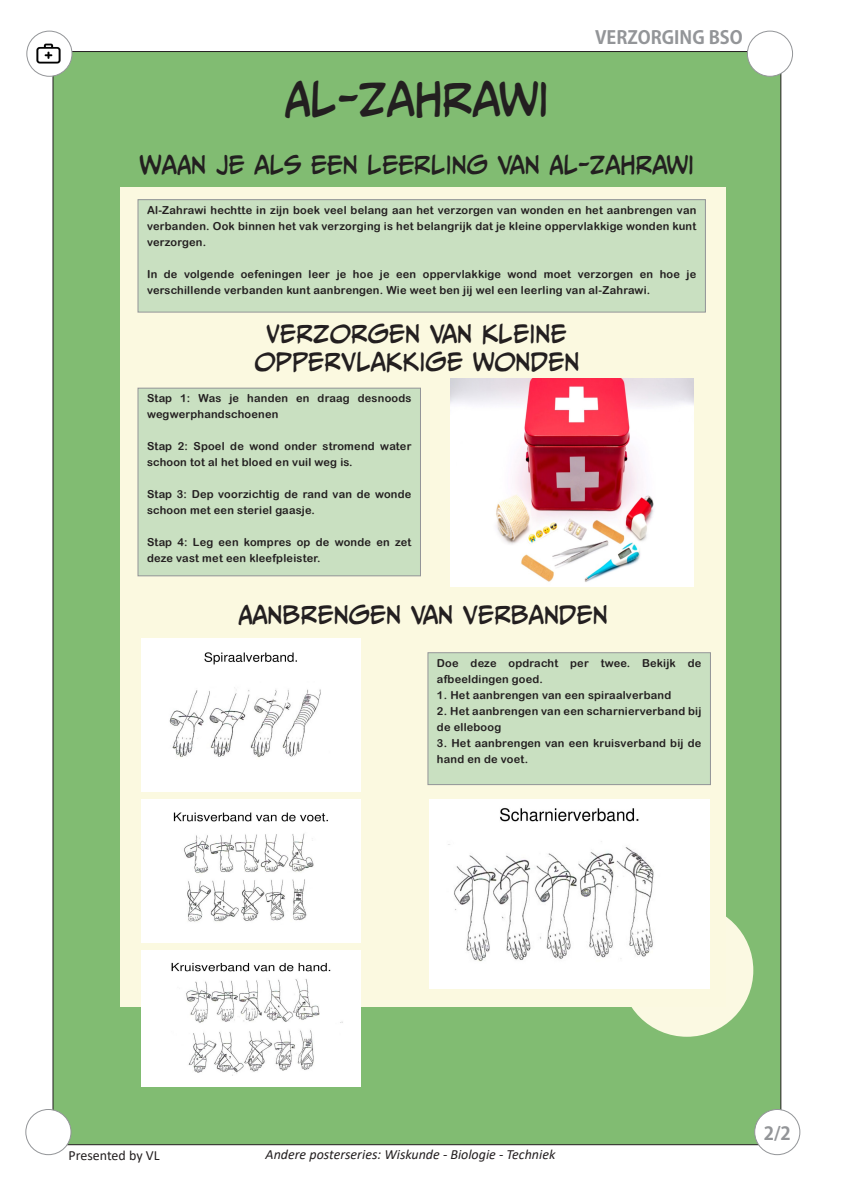
<style>
.page{position:relative;width:842px;height:1191px;background:#fff}
.page>*{position:absolute;margin:0;border:0;box-sizing:border-box;transform-origin:0 0}
.Title_1{font:42px "CC Meanwhile";color:#231f20}
.Body_text_1_-_left_j{font:23px "CC Meanwhile";color:#231f20}
.Body_text_1_-_left_j-2{font:700 18px "Adobe Gothic Std";color:#939598}
.Logo{font:italic 14px "Calibri";color:#231f20}
.Logo-2{font:14px "Calibri";color:#231f20}
.t1{font:11px/16px "Arial Rounded MT Bold";letter-spacing:.02em;color:#231f20}
</style>
<div class="page">
<div style="left:53px;top:52px;width:728px;height:1092px;background:#81bc72;border-radius:12px"></div>
<div style="left:620px;top:904px;width:133px;height:132px;background:#fbf9e2;border-radius:50%"></div>
<div style="left:120px;top:187px;width:606px;height:819px;background:#fbf9e0"></div>
<div style="left:27px;top:31px;width:45px;height:45px;background:#fff;border-radius:50%"></div>
<div style="left:26px;top:31px;width:47px;height:46px;border:1px solid #939598;border-radius:50%"></div>
<div style="left:747px;top:31px;width:45px;height:45px;background:#fff;border-radius:50%"></div>
<div style="left:747px;top:31px;width:46px;height:46px;border:1px solid #939598;border-radius:50%"></div>
<div style="left:755px;top:1109px;width:45px;height:45px;background:#fff;border-radius:50%"></div>
<div style="left:754px;top:1109px;width:46px;height:46px;border:1px solid #939598;border-radius:50%"></div>
<div style="left:26px;top:1109px;width:45px;height:45px;background:#fff;border-radius:50%"></div>
<div style="left:25px;top:1109px;width:47px;height:46px;border:1px solid #939598;border-radius:50%"></div>
<div style="left:138px;top:200px;width:567px;height:112px;background:#c9e0c1"></div>
<div style="left:137px;top:199px;width:569px;height:113px;border:1px solid #939598"></div>
<div style="left:138px;top:388px;width:282px;height:188px;background:#c9e0c1"></div>
<div style="left:137px;top:388px;width:284px;height:188px;border:1px solid #939598"></div>
<div style="left:428px;top:652px;width:282px;height:132px;background:#c9e0c1"></div>
<div style="left:427px;top:652px;width:284px;height:133px;border:1px solid #939598"></div>
<img style="left:142px;top:638px;width:218px;height:153px">
<img style="left:142px;top:799px;width:218px;height:143px">
<img style="left:142px;top:950px;width:218px;height:136px">
<img style="left:429px;top:799px;width:281px;height:189px">
<img style="left:451px;top:379px;width:242px;height:208px">
<img style="left:33px;top:43px;width:28px;height:26px">
<p class="Title_1" style="left:285px;top:73px;width:266px">AL-ZAHRAWI</p>
<p class="Body_text_1_-_left_j-2" style="left:595px;top:26px;width:149px">VERZORGING BSO</p>
<p class="Body_text_1_-_left_j" style="left:140px;top:150px;width:556px">WAAN JE ALS EEN LEERLING VAN AL-ZAHRAWI</p>
<p class="t1" style="left:147px;top:202px;width:551px;text-align:justify">Al-Zahrawi hechtte in zijn boek veel belang aan het verzorgen van wonden en het aanbrengen van verbanden. Ook binnen het vak verzorging is het belangrijk dat je kleine oppervlakkige wonden kunt verzorgen.</p>
<p class="t1" style="left:147px;top:266px;width:551px">In de volgende oefeningen leer je hoe je een oppervlakkige wond moet verzorgen en hoe je verschillende verbanden kunt aanbrengen. Wie weet ben jij wel een leerling van al-Zahrawi.</p>
<p class="Body_text_1_-_left_j" style="left:267px;top:319px;width:301px">VERZORGEN VAN KLEINE</p>
<p class="Body_text_1_-_left_j" style="left:254px;top:347px;width:327px">OPPERVLAKKIGE WONDEN</p>
<p class="t1" style="left:147px;top:390px;width:266px">Stap 1: Was je handen en draag desnoods wegwerphandschoenen</p>
<p class="t1" style="left:147px;top:438px;width:266px">Stap 2: Spoel de wond onder stromend water schoon tot al het bloed en vuil weg is.</p>
<p class="t1" style="left:147px;top:486px;width:266px">Stap 3: Dep voorzichtig de rand van de wonde schoon met een steriel gaasje.</p>
<p class="t1" style="left:147px;top:534px;width:266px">Stap 4: Leg een kompres op de wonde en zet deze vast met een kleefpleister.</p>
<p class="Body_text_1_-_left_j" style="left:238px;top:600px;width:371px">AANBRENGEN VAN VERBANDEN</p>
<p class="t1" style="left:437px;top:655px;width:266px">Doe deze opdracht per twee. Bekijk de afbeeldingen goed.</p>
<p class="t1" style="left:437px;top:687px;width:236px">1. Het aanbrengen van een spiraalverband</p>
<p class="t1" style="left:437px;top:703px;width:266px">2. Het aanbrengen van een scharnierverband bij de elleboog</p>
<p class="t1" style="left:437px;top:735px;width:266px">3. Het aanbrengen van een kruisverband bij de hand en de voet.</p>
<p class="Logo-2" style="left:69px;top:1145px;width:93px">Presented by VL</p>
<p class="Logo" style="left:266px;top:1145px;width:291px">Andere posterseries: Wiskunde - Biologie - Techniek</p>
<p class="Body_text_1_-_left_j-2" style="left:764px;top:1122px;width:29px">2/2</p>
</div>
